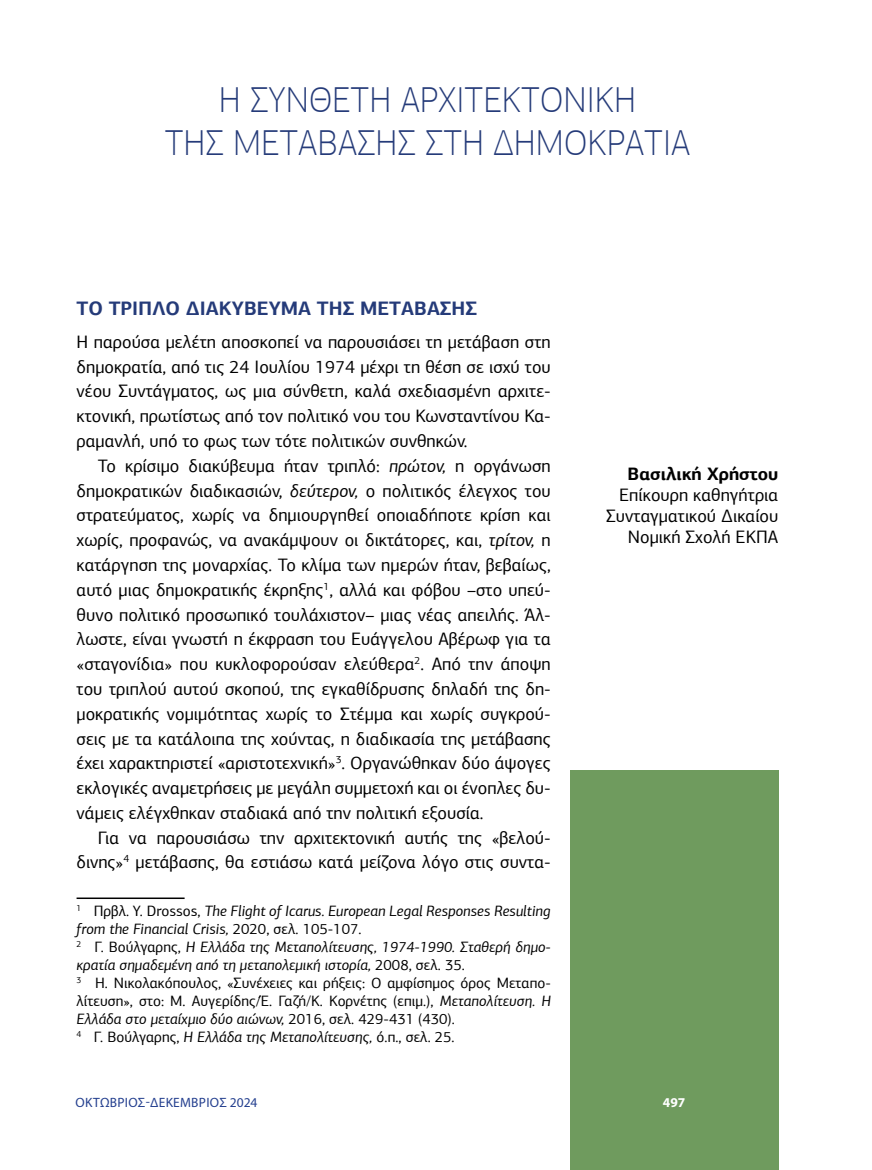
<style>
.page{position:relative;width:872px;height:1170px;background:#fff}
.page>*{position:absolute;margin:0;border:0;box-sizing:border-box;transform-origin:0 0}
.t1{font:100 36px/43.2px "PF Agora Sans Pro";color:#253b79;text-align:center}
.t2{font:700 19.5px "PF Agora Sans Pro";color:#253b79}
.t3{font:18px/24.8px "PF Agora Sans Pro";color:#000;text-align:justify}
.t4{font:700 18px "PF Agora Sans Pro";color:#000}
.t5{font:italic 15px/18px "PF Agora Sans Pro";color:#000}
.t6{font:13.5px "Myriad Pro";letter-spacing:.02em;color:#25408f}
.t7{font:700 13.5px "Myriad Pro";color:#fff}
.s1{font-style:italic}
.s2{font-style:normal}
</style>
<div class="page">
<div style="left:570px;top:770px;width:208px;height:399px;background:#6f9b5e"></div>
<hr style="left:77px;top:897px;width:108px;height:1px;background:#000">
<h1 class="t1" style="left:165px;top:78px;width:527px">Η ΣΥΝΘΕΤΗ ΑΡΧΙΤΕΚΤΟΝΙΚΗ<br>ΤΗΣ ΜΕΤΑΒΑΣΗΣ ΣΤΗ ΔΗΜΟΚΡΑΤΙΑ</h1>
<p class="t2" style="left:77px;top:295px;width:402px">ΤΟ ΤΡΙΠΛΟ ΔΙΑΚΥΒΕΥΜΑ ΤΗΣ ΜΕΤΑΒΑΣΗΣ</p>
<p class="t3" style="left:77px;top:329px;width:476px">Η παρούσα μελέτη αποσκοπεί να παρουσιάσει τη μετάβαση στη δημοκρατία, από τις 24 Ιουλίου 1974 μέχρι τη θέση σε ισχύ του νέου Συντάγματος, ως μια σύνθετη, καλά σχεδιασμένη αρχιτε&shy;κτονική, πρωτίστως από τον πολιτικό νου του Κωνσταντίνου Κα&shy;ραμανλή, υπό το φως των τότε πολιτικών συνθηκών.</p>
<p class="t3" style="left:77px;top:453px;width:476px;text-indent:21px">Το κρίσιμο διακύβευμα ήταν τριπλό: <span class="s1">πρώτον,</span> η οργάνωση δημοκρατικών διαδικασιών, <span class="s1">δεύτερον,</span> ο πολιτικός έλεγχος του στρατεύματος, χωρίς να δημιουργηθεί οποιαδήποτε κρίση και χωρίς, προφανώς, να ανακάμψουν οι δικτάτορες, και, <span class="s1">τρίτον,</span> η κατάργηση της μοναρχίας. Το κλίμα των ημερών ήταν, βεβαίως, αυτό μιας δημοκρατικής έκρηξης<sup>1</sup>, αλλά και φόβου –στο υπεύ&shy;θυνο πολιτικό προσωπικό τουλάχιστον– μιας νέας απειλής. Άλ&shy;λωστε, είναι γνωστή η έκφραση του Ευάγγελου Αβέρωφ για τα «σταγονίδια» που κυκλοφορούσαν ελεύθερα<sup>2</sup>. Από την άποψη του τριπλού αυτού σκοπού, της εγκαθίδρυσης δηλαδή της δη&shy;μοκρατικής νομιμότητας χωρίς το Στέμμα και χωρίς συγκρού&shy;σεις με τα κατάλοιπα της χούντας, η διαδικασία της μετάβασης έχει χαρακτηριστεί «αριστοτεχνική»<sup>3</sup>. Οργανώθηκαν δύο άψογες εκλογικές αναμετρήσεις με μεγάλη συμμετοχή και οι ένοπλες δυ&shy;νάμεις ελέγχθηκαν σταδιακά από την πολιτική εξουσία.</p>
<p class="t3" style="left:77px;top:825px;width:476px;text-align:right">Για να παρουσιάσω την αρχιτεκτονική αυτής της «βελού&shy;δινης»<sup>4</sup> μετάβασης, θα εστιάσω κατά μείζονα λόγο στις συντα-</p>
<p class="t5" style="left:77px;top:902px;width:476px"><sup>1</sup> <span class="s2">Πρβλ. Y. Drossos,</span> The Flight of Icarus. European Legal Responses Resulting from the Financial Crisis, <span class="s2">2020, σελ. 105-107.<br></span><sup>2</sup> <span class="s2">Γ. Βούλγαρης,</span> Η Ελλάδα της Μεταπολίτευσης, 1974-1990. Σταθερή δημο&shy;κρατία σημαδεμένη από τη μεταπολεμική ιστορία, <span class="s2">2008, σελ. 35.<br></span><sup>3</sup> <span class="s2">Η. Νικολακόπουλος, «Συνέχειες και ρήξεις: Ο αμφίσημος όρος Μεταπο&shy;λίτευση», στο: Μ. Αυγερίδης/Έ. Γαζή/Κ. Κορνέτης (επιμ.),</span> Μεταπολίτευση. Η Ελλάδα στο μεταίχμιο δύο αιώνων, <span class="s2">2016, σελ. 429-431 (430).<br></span><sup>4</sup> <span class="s2">Γ. Βούλγαρης,</span> Η Ελλάδα της Μεταπολίτευσης, <span class="s2">ό.π., σελ. 25.</span></p>
<p class="t4" style="left:627px;top:462px;width:152px">Βασιλική Χρήστου</p>
<p class="t3" style="left:606px;top:484px;width:174px;line-height:21px;text-align:right">Επίκουρη καθηγήτρια<br>Συνταγματικού Δικαίου<br>Νομική Σχολή ΕΚΠΑ</p>
<p class="t6" style="left:76px;top:1093px;width:183px">ΟΚΤΩΒΡΙΟΣ-ΔΕΚΕΜΒΡΙΟΣ 2024</p>
<p class="t7" style="left:663px;top:1093px;width:24px">497</p>
</div>
